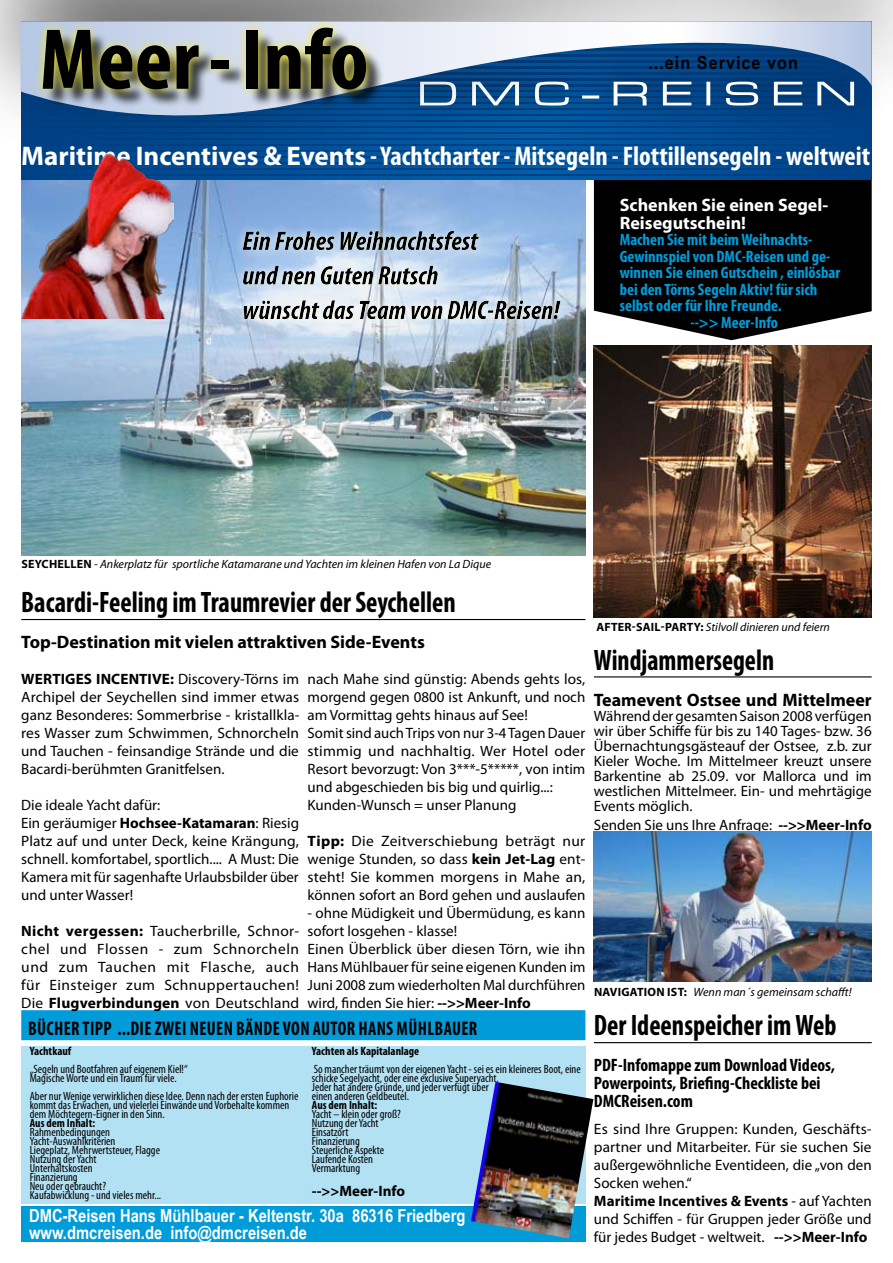
<style>
.page{position:relative;width:893px;height:1263px;background:#fff}
.page>*{position:absolute;margin:0;border:0;box-sizing:border-box;transform-origin:0 0}
.t1{font:700 condensed 87.3px "Myriad Pro";color:#000}
.t2{font:700 condensed 29.7px "Myriad Pro";color:#000;scale:.91 1}
.t3{font:700 condensed 29.7px "Myriad Pro";color:#000;scale:.89 1}
.t4{font:700 condensed 27px "Myriad Pro";color:#fff}
.t5{font:700 condensed 19.8px "Myriad Pro";letter-spacing:.02em;color:#000;scale:.91 1}
.t6{font:700 18px/16.5px "Arial Narrow";color:#fff}
.t7{font:700 condensed 18px/18px "Myriad Pro";color:#000}
.t8{font:700 18px "Myriad Pro";color:#000}
.t9{font:700 18px/18px "Myriad Pro";color:#fff}
.t10{font:700 18px "Arial Narrow";letter-spacing:.05em;color:#000;scale:1.1 1}
.t11{font:700 condensed 16.5px "Myriad Pro";color:#009cda}
.t12{font:15px/18px "Myriad Pro";color:#000;text-align:justify}
.t13{font:700 15px "Myriad Pro";color:#000}
.t14{font:condensed 12px/9px "Myriad Pro";color:#000}
.t15{font:italic 12px "Myriad Pro";color:#000}
.t16{font:700 condensed 12px "Myriad Pro";color:#000}
.t17{font:700 12px "Myriad Pro";letter-spacing:.02em;color:#000}
.s1{font-stretch:normal}
.s2{font-weight:700;font-style:normal}
.s3{font-weight:700}
</style>
<div class="page">
<div style="left:21px;top:1206px;width:564px;height:36px;background:#009cda"></div>
<img style="left:21px;top:189px;width:564px;height:366px">
<svg style="left:594px;top:189px;width:278px;height:151px;background:#151515"></svg>
<hr style="left:594px;top:676px;width:278px;height:1px;background:#000">
<hr style="left:594px;top:1042px;width:278px;height:1px;background:#000">
<hr style="left:21px;top:619px;width:564px;height:1px;background:#000">
<div style="left:21px;top:1046px;width:564px;height:157px;background:#b3e1f4"></div>
<div style="left:21px;top:1010px;width:564px;height:30px;background:#009cda"></div>
<img style="left:594px;top:832px;width:278px;height:149px">
<img style="left:594px;top:346px;width:278px;height:271px">
<div style="left:0;top:0;width:893px;height:189px;background:#000;opacity:.75"></div>
<svg style="left:20px;top:21px;width:852px;height:115px"></svg>
<div style="left:45px;top:30px;width:451px;height:127px;background:#000;opacity:.75"></div>
<div style="left:33px;top:18px;width:455px;height:132px;background:#ffed00;opacity:.75"></div>
<div style="left:229px;top:218px;width:402px;height:175px;background:#fff;opacity:.75"></div>
<div style="left:233px;top:221px;width:374px;height:147px;background:#fff;opacity:.75"></div>
<div style="left:236px;top:223px;width:351px;height:122px;background:#ffed00;opacity:.5"></div>
<img style="left:21px;top:153px;width:153px;height:166px">
<img style="left:471px;top:1082px;width:122px;height:156px">
<h1 class="t1" style="left:40px;top:5px;width:330px">Meer - Info</h1>
<p class="t10" style="left:648px;top:49px;width:137px">...ein Service von</p>
<h3 class="t4" style="left:21px;top:139px;width:851px"><span class="s1">Maritime Incentives &amp; Events</span> - Yachtcharter - Mitsegeln - Flottillensegeln - weltweit</h3>
<p class="t9" style="left:620px;top:195px;width:210px">Schenken Sie einen Segel-<br>Reisegutschein!</p>
<p class="t11" style="left:620px;top:229px;width:194px">Machen Sie mit beim Weihnachts-</p>
<p class="t11" style="left:620px;top:246px;width:212px">Gewinnspiel von DMC-Reisen und ge-</p>
<p class="t11" style="left:620px;top:262px;width:222px">winnen Sie einen Gutschein , einlösbar</p>
<p class="t11" style="left:620px;top:279px;width:199px">bei den Törns Segeln Aktiv! für sich</p>
<p class="t11" style="left:620px;top:295px;width:163px">selbst oder für Ihre Freunde.</p>
<p class="t11" style="left:690px;top:312px;width:89px">--&gt;&gt; Meer-Info</p>
<p class="t15" style="left:21px;top:557px;width:471px"><span class="s2">Seychellen</span> - Ankerplatz für sportliche Katamarane und Yachten im kleinen Hafen von La Dique</p>
<h2 class="t2" style="left:21px;top:584px;width:479px">Bacardi-Feeling im Traumrevier der Seychellen</h2>
<p class="t8" style="left:21px;top:630px;width:405px">Top-Destination mit vielen attraktiven Side-Events</p>
<p class="t12" style="left:21px;top:670px;width:280px"><span class="s3">Wertiges Incentive:</span> Discovery-Törns im Archipel der Seychellen sind immer etwas ganz Besonderes: Sommerbrise - kristallkla&shy;res Wasser zum Schwimmen, Schnorcheln und Tauchen - feinsandige Strände und die Bacardi-berühmten Granitfelsen.</p>
<p class="t12" style="left:21px;top:796px;width:279px;text-align:left">Die ideale Yacht dafür:<br>Ein geräumiger <span class="s3">Hochsee-Katamaran</span>: Riesig Platz auf und unter Deck, keine Krängung, schnell. komfortabel, sportlich.... A Must: Die Kamera mit für sagenhafte Urlaubsbilder über und unter Wasser!</p>
<p class="t12" style="left:21px;top:922px;width:279px"><span class="s3">Nicht vergessen:</span> Taucherbrille, Schnor&shy;chel und Flossen - zum Schnorcheln und zum Tauchen mit Flasche, auch für Einsteiger zum Schnuppertauchen!<br>Die <span class="s3">Flugverbindungen</span> von Deutschland</p>
<p class="t12" style="left:308px;top:670px;width:279px;text-align:left">nach Mahe sind günstig: Abends gehts los, morgend gegen 0800 ist Ankunft, und noch am Vormittag gehts hinaus auf See!<br>Somit sind auch Trips von nur 3-4 Tagen Dauer stimmig und nachhaltig. Wer Hotel oder Resort bevorzugt: Von 3***-5*****, von intim und abgeschieden bis big und quirlig...:<br>Kunden-Wunsch = unser Planung</p>
<p class="t12" style="left:308px;top:832px;width:279px"><span class="s3">Tipp:</span> Die Zeitverschiebung beträgt nur wenige Stunden, so dass <span class="s3">kein Jet-Lag</span> ent&shy;steht! Sie kommen morgens in Mahe an, können sofort an Bord gehen und auslaufen</p>
<p class="t12" style="left:308px;top:904px;width:279px;text-align:left">- ohne Müdigkeit und Übermüdung, es kann sofort losgehen - klasse!<br>Einen Überblick über diesen Törn, wie ihn Hans Mühlbauer für seine eigenen Kunden im Juni 2008 zum wiederholten Mal durchführen wird, finden Sie hier: <span class="s3">--&gt;&gt;Meer-Info</span></p>
<h3 class="t5" style="left:28px;top:1016px;width:491px">Bücher Tipp ...di e zwei neuen Bände von Autor Hans Mühlbauer</h3>
<p class="t16" style="left:30px;top:1043px;width:43px">Yachtkauf</p>
<p class="t14" style="left:30px;top:1064px;width:160px">„Segeln und Bootfahren auf eigenem Kiel!“<br>Magische Worte und ein Traum für viele.</p>
<p class="t14" style="left:30px;top:1091px;width:270px">Aber nur Wenige verwirklichen diese Idee. Denn nach der ersten Euphorie kommt das Erwachen, und vielerlei Einwände und Vorbehalte kommen dem Möchtegern-Eigner in den Sinn.</p>
<p class="t16" style="left:30px;top:1115px;width:67px">Aus dem Inhalt:</p>
<p class="t14" style="left:30px;top:1127px;width:133px">Rahmenbedingungen<br>Yacht-Auswahlkriterien<br>Liegeplatz, Mehrwertsteuer, Flagge<br>Nutzung der Yacht<br>Unterhaltskosten<br>Finanzierung<br>Neu oder gebraucht?<br>Kaufabwicklung - und vieles mehr...</p>
<p class="t16" style="left:312px;top:1043px;width:109px">Yachten als Kapitalanlage</p>
<p class="t14" style="left:312px;top:1064px;width:270px">So mancher träumt von der eigenen Yacht - sei es ein kleineres Boot, eine schicke Segelyacht, oder eine exclusive Superyacht.<br>Jeder hat andere Gründe, und jeder verfügt über<br>einen anderen Geldbeutel.</p>
<p class="t16" style="left:312px;top:1097px;width:67px">Aus dem Inhalt:</p>
<p class="t14" style="left:312px;top:1109px;width:91px">Yacht – klein oder groß?<br>Nutzung der Yacht<br>Einsatzort<br>Finanzierung<br>Steuerliche Aspekte<br>Laufende Kosten<br>Vermarktung</p>
<p class="t13" style="left:312px;top:1181px;width:95px">--&gt;&gt;Meer-Info</p>
<p class="t6" style="left:29px;top:1207px;width:438px">DMC-Reisen Hans Mühlbauer - Keltenstr. 30a 86316 Friedberg www.dmcreisen.de info@dmcreisen.de</p>
<p class="t17" style="left:596px;top:619px;width:84px">After-Sai l-Part</p>
<p class="t15" style="left:694px;top:619px;width:138px"><span class="s2">y:</span> Stilvoll dinieren und feiern</p>
<h2 class="t3" style="left:594px;top:641px;width:204px">Windjammersegeln</h2>
<p class="t8" style="left:594px;top:688px;width:279px">Teamevent Ostsee und Mittelmeer</p>
<p class="t12" style="left:594px;top:708px;width:279px;line-height:15px">Während der gesamten Saison 2008 verfügen wir über Schiffe für bis zu 140 Tages- bzw. 36<br>Übernachtungsgästeauf der Ostsee, z.b. zur Kieler Woche. Im Mittelmeer kreuzt unsere Barkentine ab 25.09. vor Mallorca und im westlichen Mittelmeer. Ein- und mehrtägige Events möglich.</p>
<p class="t12" style="left:594px;top:816px;width:279px">Senden Sie uns Ihre Anfrage: <span class="s3">--&gt;&gt;Meer-Info</span></p>
<p class="t17" style="left:594px;top:984px;width:44px">Navigatio</p>
<p class="t15" style="left:656px;top:984px;width:197px"><span class="s2">n ist:</span> Wenn man´s gemeinsam schafft!</p>
<h2 class="t2" style="left:594px;top:1007px;width:268px">Der Ideenspeicher im Web</h2>
<p class="t7" style="left:594px;top:1056px;width:243px">PDF-Infomappe zum Download Videos,<br>Powerpoints, Briefing-Checkliste bei<br>DMCReisen.com</p>
<p class="t12" style="left:594px;top:1120px;width:279px;text-align:left">Es sind Ihre Gruppen: Kunden, Geschäfts&shy;partner und Mitarbeiter. Für sie suchen Sie außergewöhnliche Eventideen, die „von den Socken wehen.“<br><span class="s3">Maritime Incentives &amp; Events</span> - auf Yachten und Schiffen - für Gruppen jeder Größe und für jedes Budget - weltweit. <span class="s3">--&gt;&gt;Meer-Info</span></p>
</div>
